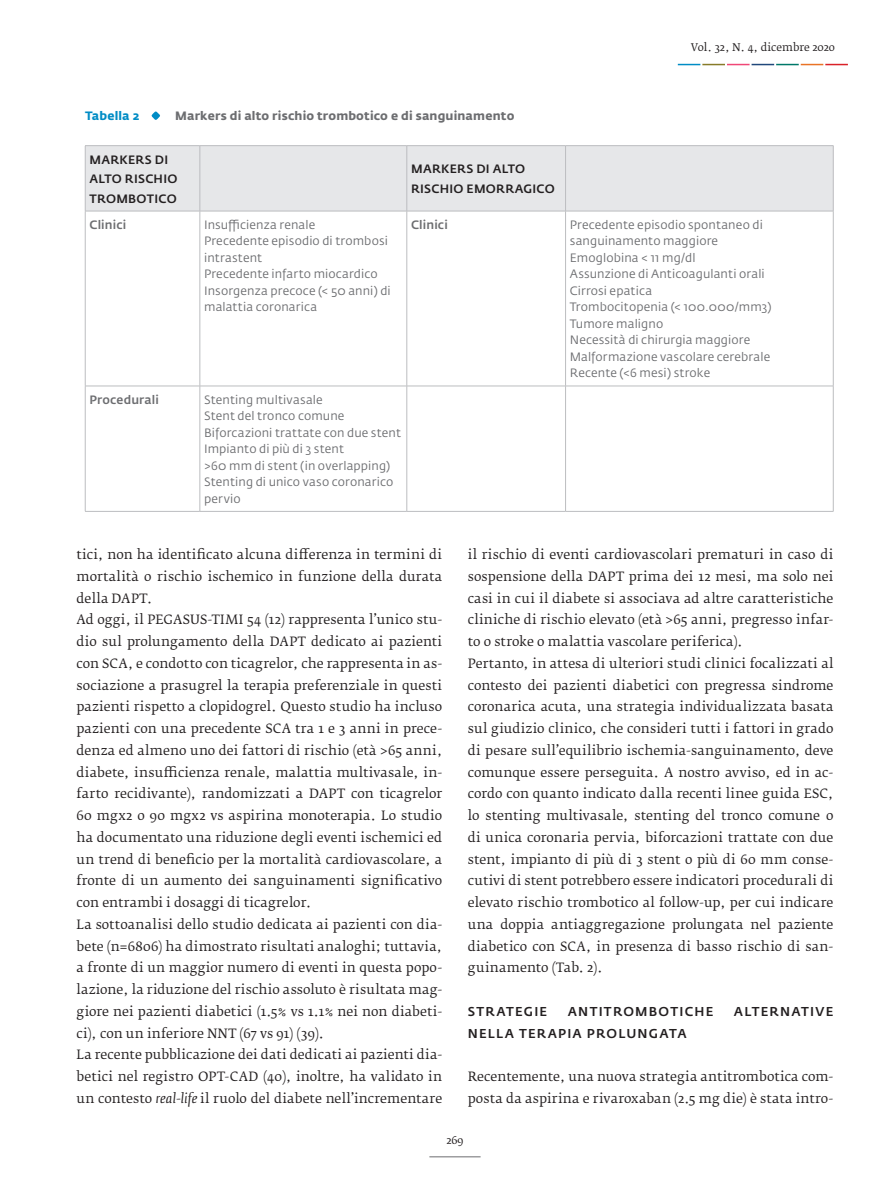
<style>
.page{position:relative;width:893px;height:1191px;background:#fff}
.page>*{position:absolute;margin:0;border:0;box-sizing:border-box;transform-origin:0 0}
.Testo{font:12.75px/21.8px "Fedra Serif B Pro";letter-spacing:.015em;color:#231f20;text-align:justify}
.Titoletto_-_1{font:500 12.75px "Fedra Sans Std";letter-spacing:.095em;color:#231f20}
.Tabella_txt{font:12px/16.5px "Fedra Sans Std";letter-spacing:.01em;color:#6c6d70}
.Tabella_Header{font:500 12px/19.5px "Fedra Sans Std";letter-spacing:.025em;color:#231f20}
.Didascalia{font:700 12px "Fedra Sans Std";letter-spacing:.015em;color:#6c6d70}
.Tabella_txt-2{font:500 12px "Fedra Sans Std";letter-spacing:.01em;color:#6c6d70}
.Didascalia-2{font:700 12px "Fedra Sans Std";letter-spacing:.01em;color:#008cc5}
.t1{font:10.5px "Fedra Serif B Pro";color:#231f20}
.s1{font-style:italic}
</style>
<div class="page">
<hr style="left:429px;top:1156px;width:52px;height:1px;background:#6c6d70">
<svg style="left:678px;top:64px;width:170px;height:1px"></svg>
<svg style="left:152px;top:111px;width:8px;height:9px"></svg>
<div style="left:86px;top:146px;width:747px;height:65px;background:#e6e7e9"></div>
<hr style="left:200px;top:146px;width:1px;height:65px;background:#bcbdc0">
<hr style="left:407px;top:146px;width:1px;height:65px;background:#bcbdc0">
<hr style="left:565px;top:146px;width:1px;height:65px;background:#bcbdc0">
<hr style="left:200px;top:211px;width:1px;height:175px;background:#bcbdc0">
<hr style="left:407px;top:211px;width:1px;height:175px;background:#bcbdc0">
<hr style="left:565px;top:211px;width:1px;height:175px;background:#bcbdc0">
<hr style="left:85px;top:386px;width:115px;height:1px;background:#bcbdc0">
<hr style="left:200px;top:386px;width:207px;height:1px;background:#bcbdc0">
<hr style="left:200px;top:386px;width:1px;height:125px;background:#bcbdc0">
<hr style="left:407px;top:386px;width:159px;height:1px;background:#bcbdc0">
<hr style="left:407px;top:386px;width:1px;height:125px;background:#bcbdc0">
<hr style="left:566px;top:386px;width:267px;height:1px;background:#bcbdc0">
<hr style="left:565px;top:386px;width:1px;height:125px;background:#bcbdc0">
<hr style="left:85px;top:211px;width:1px;height:175px;background:#bcbdc0">
<hr style="left:833px;top:211px;width:1px;height:175px;background:#bcbdc0">
<hr style="left:85px;top:386px;width:1px;height:125px;background:#bcbdc0">
<hr style="left:833px;top:386px;width:1px;height:125px;background:#bcbdc0">
<hr style="left:85px;top:511px;width:115px;height:1px;background:#bcbdc0">
<hr style="left:200px;top:511px;width:207px;height:1px;background:#bcbdc0">
<hr style="left:407px;top:511px;width:159px;height:1px;background:#bcbdc0">
<hr style="left:566px;top:511px;width:267px;height:1px;background:#bcbdc0">
<hr style="left:85px;top:145px;width:115px;height:1px;background:#bcbdc0">
<hr style="left:85px;top:146px;width:1px;height:65px;background:#bcbdc0">
<hr style="left:200px;top:145px;width:207px;height:1px;background:#bcbdc0">
<hr style="left:407px;top:145px;width:159px;height:1px;background:#bcbdc0">
<hr style="left:566px;top:145px;width:267px;height:1px;background:#bcbdc0">
<hr style="left:833px;top:146px;width:1px;height:65px;background:#bcbdc0">
<hr style="left:85px;top:211px;width:115px;height:1px;background:#bcbdc0">
<hr style="left:200px;top:211px;width:207px;height:1px;background:#bcbdc0">
<hr style="left:407px;top:211px;width:159px;height:1px;background:#bcbdc0">
<hr style="left:566px;top:211px;width:267px;height:1px;background:#bcbdc0">
<p class="t1" style="left:691px;top:40px;width:146px">Vol. 32, N. 4, dicembre 202o</p>
<p class="Didascalia-2" style="left:85px;top:108px;width:56px">Tabella 2</p>
<p class="Didascalia" style="left:175px;top:108px;width:341px">Markers di alto rischio trombotico e di sanguinamento</p>
<p class="Tabella_Header" style="left:90px;top:150px;width:89px">MARKERS DI<br>ALTO RISCHIO<br>TROMBOTICO</p>
<p class="Tabella_Header" style="left:411px;top:159px;width:145px">MARKERS DI ALTO<br>RISCHIO EMORRAGICO</p>
<p class="Tabella_txt-2" style="left:89px;top:217px;width:38px">Clinici</p>
<p class="Tabella_txt" style="left:204px;top:216px;width:113px">Insufficienza renale</p>
<p class="Tabella_txt" style="left:204px;top:233px;width:185px">Precedente episodio di trombosi intrastent</p>
<p class="Tabella_txt" style="left:204px;top:266px;width:175px">Precedente infarto miocardico</p>
<p class="Tabella_txt" style="left:204px;top:282px;width:188px">Insorgenza precoce (&lt; 50 anni) di malattia coronarica</p>
<p class="Tabella_txt-2" style="left:411px;top:217px;width:38px">Clinici</p>
<p class="Tabella_txt" style="left:570px;top:216px;width:195px">Precedente episodio spontaneo di sanguinamento maggiore</p>
<p class="Tabella_txt" style="left:570px;top:249px;width:127px">Emoglobina &lt; 11 mg/dl</p>
<p class="Tabella_txt" style="left:570px;top:266px;width:196px">Assunzione di Anticoagulanti orali</p>
<p class="Tabella_txt" style="left:570px;top:282px;width:84px">Cirrosi epatica</p>
<p class="Tabella_txt" style="left:570px;top:299px;width:203px">Trombocitopenia (&lt; 100.000/mm3)</p>
<p class="Tabella_txt" style="left:570px;top:315px;width:95px">Tumore maligno</p>
<p class="Tabella_txt" style="left:570px;top:332px;width:182px">Necessità di chirurgia maggiore</p>
<p class="Tabella_txt" style="left:570px;top:348px;width:202px">Malformazione vascolare cerebrale</p>
<p class="Tabella_txt" style="left:570px;top:365px;width:142px">Recente (&lt;6 mesi) stroke</p>
<p class="Tabella_txt-2" style="left:89px;top:392px;width:71px">Procedurali</p>
<p class="Tabella_txt" style="left:204px;top:391px;width:120px">Stenting multivasale</p>
<p class="Tabella_txt" style="left:204px;top:408px;width:142px">Stent del tronco comune</p>
<p class="Tabella_txt" style="left:204px;top:424px;width:198px">Biforcazioni trattate con due stent</p>
<p class="Tabella_txt" style="left:204px;top:441px;width:141px">Impianto di più di 3 stent</p>
<p class="Tabella_txt" style="left:204px;top:457px;width:188px">&gt;60 mm di stent (in overlapping)</p>
<p class="Tabella_txt" style="left:204px;top:474px;width:191px">Stenting di unico vaso coronarico pervio</p>
<p class="Testo" style="left:77px;top:543px;width:367px">tici, non ha identificato alcuna differenza in termini di mortalità o rischio ischemico in funzione della durata della DAPT.</p>
<p class="Testo" style="left:77px;top:609px;width:367px">Ad oggi, il PEGASUS-TIMI 54 (12) rappresenta l’unico stu&shy;dio sul prolungamento della DAPT dedicato ai pazienti con SCA, e condotto con ticagrelor, che rappresenta in as&shy;sociazione a prasugrel la terapia preferenziale in questi pazienti rispetto a clopidogrel. Questo studio ha incluso pazienti con una precedente SCA tra 1 e 3 anni in prece&shy;denza ed almeno uno dei fattori di rischio (età &gt;65 anni, diabete, insufficienza renale, malattia multivasale, in&shy;farto recidivante), randomizzati a DAPT con ticagrelor 60 mgx2 o 90 mgx2 vs aspirina monoterapia. Lo studio ha documentato una riduzione degli eventi ischemici ed un trend di beneficio per la mortalità cardiovascolare, a fronte di un aumento dei sanguinamenti significativo con entrambi i dosaggi di ticagrelor.</p>
<p class="Testo" style="left:77px;top:913px;width:367px">La sottoanalisi dello studio dedicata ai pazienti con dia&shy;bete (n=6806) ha dimostrato risultati analoghi; tuttavia, a fronte di un maggior numero di eventi in questa popo&shy;lazione, la riduzione del rischio assoluto è risultata mag&shy;giore nei pazienti diabetici (1.5% vs 1.1% nei non diabeti&shy;ci), con un inferiore NNT (67 vs 91) (39).</p>
<p class="Testo" style="left:77px;top:1044px;width:367px">La recente pubblicazione dei dati dedicati ai pazienti dia&shy;betici nel registro OPT-CAD (40), inoltre, ha validato in un contesto <span class="s1">real-life</span> il ruolo del diabete nell’incrementare</p>
<p class="Testo" style="left:468px;top:543px;width:367px">il rischio di eventi cardiovascolari prematuri in caso di sospensione della DAPT prima dei 12 mesi, ma solo nei casi in cui il diabete si associava ad altre caratteristiche cliniche di rischio elevato (età &gt;65 anni, pregresso infar&shy;to o stroke o malattia vascolare periferica).</p>
<p class="Testo" style="left:468px;top:652px;width:367px">Pertanto, in attesa di ulteriori studi clinici focalizzati al contesto dei pazienti diabetici con pregressa sindrome coronarica acuta, una strategia individualizzata basata sul giudizio clinico, che consideri tutti i fattori in grado di pesare sull’equilibrio ischemia-sanguinamento, deve comunque essere perseguita. A nostro avviso, ed in ac&shy;cordo con quanto indicato dalla recenti linee guida ESC, lo stenting multivasale, stenting del tronco comune o di unica coronaria pervia, biforcazioni trattate con due stent, impianto di più di 3 stent o più di 60 mm conse&shy;cutivi di stent potrebbero essere indicatori procedurali di elevato rischio trombotico al follow-up, per cui indicare una doppia antiaggregazione prolungata nel paziente diabetico con SCA, in presenza di basso rischio di san&shy;guinamento (Tab. 2).</p>
<p class="Titoletto_-_1" style="left:468px;top:1003px;width:81px">STRATEGIE</p>
<p class="Titoletto_-_1" style="left:568px;top:1003px;width:147px">ANTITROMBOTICHE</p>
<p class="Titoletto_-_1" style="left:734px;top:1003px;width:101px">ALTERNATIVE</p>
<p class="Titoletto_-_1" style="left:468px;top:1025px;width:220px">NELLA TERAPIA PROLUNGATA</p>
<p class="Testo" style="left:468px;top:1065px;width:367px">Recentemente, una nuova strategia antitrombotica com&shy;posta da aspirina e rivaroxaban (2.5 mg die) è stata intro-</p>
<p class="t1" style="left:446px;top:1133px;width:19px">269</p>
</div>
